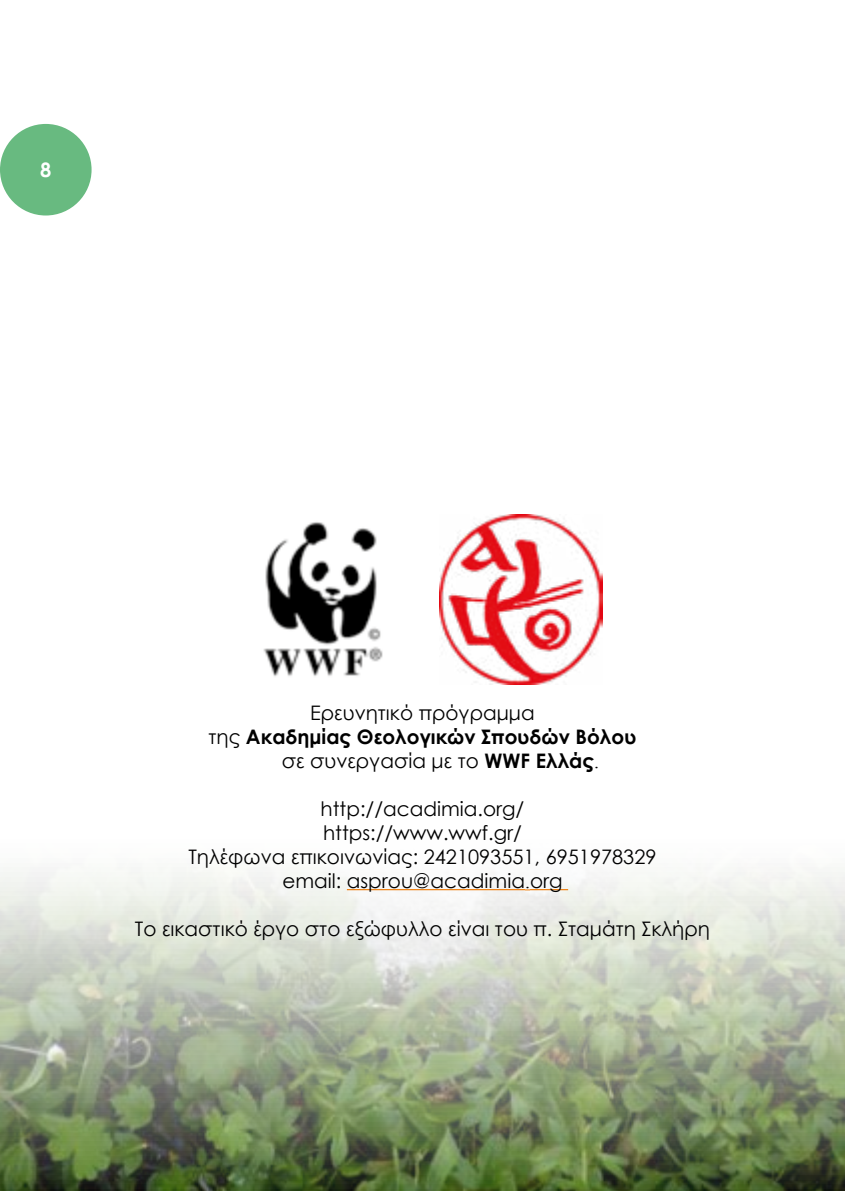
<style>
.page{position:relative;width:845px;height:1191px;background:#fff}
.page>*{position:absolute;margin:0;border:0;box-sizing:border-box;transform-origin:0 0}
.t1{font:20px/24px "Century Gothic";color:#000;text-align:center}
.t2{font:700 20px "Century Gothic";color:#000}
.t3{font:700 20px "Century Gothic";color:#fff}
.s1{font-weight:400}
.s2{font-weight:700}
.s3{font-family:"Times New Roman"}
</style>
<div class="page">
<img style="left:0;top:124px;width:845px;height:1067px">
<div style="left:0;top:124px;width:92px;height:91px;background:#68ba80;border-radius:50%"></div>
<hr style="left:347px;top:889px;width:178px;height:1px;background:#ee7b08">
<hr style="left:530px;top:889px;width:38px;height:1px;background:#ee7b08">
<img style="left:239px;top:515px;width:170px;height:169px">
<img style="left:439px;top:514px;width:163px;height:171px">
<p class="t3" style="left:40px;top:155px;width:13px">8</p>
<p class="t1" style="left:310px;top:700px;width:226px">Ερευνητικό πρόγραμμα</p>
<p class="t2" style="left:209px;top:721px;width:429px"><span class="s1">της</span> Ακαδημίας Θεολογικών Σπουδών Βόλου</p>
<p class="t1" style="left:282px;top:748px;width:319px">σε συνεργασία με το <span class="s2">WWF Ελλάς</span><span class="s3">.</span></p>
<p class="t1" style="left:188px;top:796px;width:469px">http://acadimia.org/<br>https://www.wwf.gr/<br>Τηλέφωνα επικοινωνίας: 2421093551, 6951978329 email: asprou@acadimia<span class="s3">.</span>org</p>
<p class="t1" style="left:135px;top:916px;width:576px">Το εικαστικό έργο στο εξώφυλλο είναι του π. Σταμάτη Σκλήρη</p>
</div>
